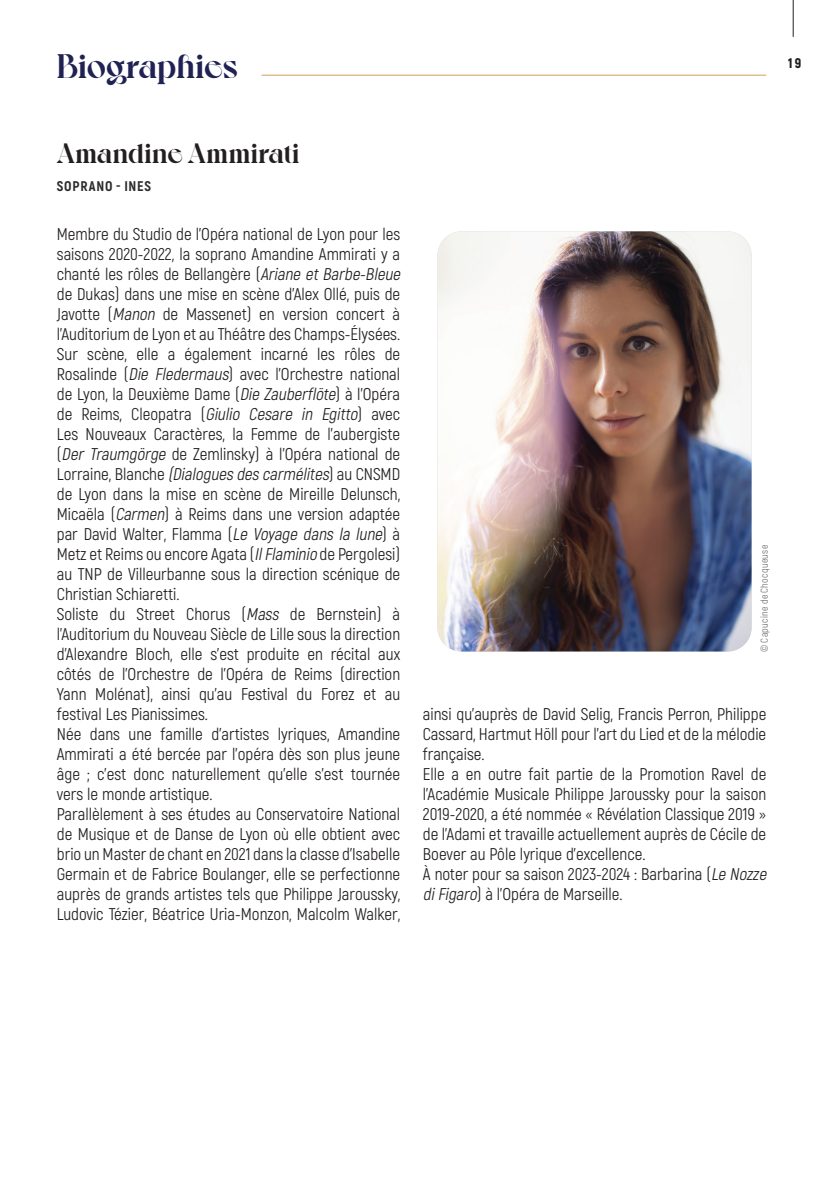
<style>
.page{position:relative;width:823px;height:1191px;background:#fff}
.page>*{position:absolute;margin:0;border:0;box-sizing:border-box;transform-origin:0 0}
.t1{font:700 34px "Voyage";color:#1f2252}
.t2{font:700 28px "Voyage";letter-spacing:.015em;color:#231f20}
.t3{font:17px/20px "Akrobat";color:#231f20}
.t4{font:800 14px "Akrobat";letter-spacing:.05em;color:#2e2b2c}
.t5{font:900 14px "Akrobat";color:#231f20}
.t6{font:10px "Akrobat";letter-spacing:.025em;color:#6c6d70}
.s1{font-style:italic}
</style>
<div class="page">
<hr style="left:792px;top:0;width:1px;height:37px;background:#231f20">
<hr style="left:261px;top:75px;width:504px;height:1px;background:#cd9f57">
<img style="left:437px;top:231px;width:314px;height:420px">
<h1 class="t1" style="left:57px;top:45px;width:182px">Biographies</h1>
<p class="t5" style="left:787px;top:54px;width:15px">19</p>
<h2 class="t2" style="left:57px;top:137px;width:244px">Amandine Ammirati</h2>
<p class="t4" style="left:57px;top:177px;width:96px">SOPRANO - INES</p>
<p class="t3" style="left:57px;top:224px;width:348px">Membre du Studio de l’Opéra national de Lyon pour les saisons 2020-2022, la soprano Amandine Ammirati y a chanté les rôles de Bellangère (<span class="s1">Ariane et Barbe-Bleue </span>de Dukas) dans une mise en scène d’Alex Ollé, puis de Javotte (<span class="s1">Manon</span> de Massenet) en version concert à l’Auditorium de Lyon et au Théâtre des Champs-Élysées.<br>Sur scène, elle a également incarné les rôles de Rosalinde (<span class="s1">Die Fledermaus</span>) avec l’Orchestre national de Lyon, la Deuxième Dame (<span class="s1">Die Zauberflöte</span>) à l’Opéra de Reims, Cleopatra (<span class="s1">Giulio Cesare in Egitto</span>) avec Les Nouveaux Caractères, la Femme de l’aubergiste (<span class="s1">Der Traumgörge</span> de Zemlinsky) à l’Opéra national de Lo r ra i n e , B l a n c h e <span class="s1">(Dialogues des carmélites</span>) a u C N S M D de Lyon dans la mise en scène de Mireille Delunsch, Micaëla (<span class="s1">Carmen</span>) à Reims dans une version adaptée par David Walter, Flamma (<span class="s1">Le Voyage dans la lune</span>) à Metz et Reims ou encore Agata (<span class="s1">IlFlaminio</span> de Pergolesi) au TNP de Villeurbanne sous la direction scénique de Christian Schiaretti.<br>Soliste du Street Chorus (<span class="s1">Mass</span> de Bernstein) à l’Auditorium du Nouveau Siècle de Lille sous la direction d’Alexandre Bloch, elle s’est produite en récital aux côtés de l’Orchestre de l’Opéra de Reims (direction Yann Molénat), ainsi qu’au Festival du Forez et au festival Les Pianissimes.<br>Née dans une famille d’artistes lyriques, Amandine Ammirati a été bercée par l’opéra dès son plus jeune âge ; c’est donc naturellement qu’elle s’est tournée vers le monde artistique.<br>Parallèlement à ses études au Conservatoire National de Musique et de Danse de Lyon où elle obtient avec brio un Master de chant en 2021 dans la classe d’Isabelle Germain et de Fabrice Boulanger, elle se perfectionne auprès de grands artistes tels que Philippe Jaroussky, Ludovic Tézier, Béatrice Uria-Monzon, Malcolm Walker,</p>
<p class="t6" style="left:758px;top:652px;width:109px;rotate:-90deg">© Capucine de Chocqueuse</p>
<p class="t3" style="left:422px;top:704px;width:348px">ainsi qu’auprès de David Selig, Francis Perron, Philippe Cassard, Hartmut Höll pour l’art du Lied et de la mélodie française.<br>Elle a en outre fait partie de la Promotion Ravel de l’Académie Musicale Philippe Jaroussky pour la saison 2019-2020, a été nommée « Révélation Classique 2019 » de l’Adami et travaille actuellement auprès de Cécile de Boever au Pôle lyrique d’excellence.<br>À noter pour sa saison 2023-2024 : Barbarina (<span class="s1">Le Nozze diFigaro</span>) à l’Opéra de Marseille.</p>
</div>
